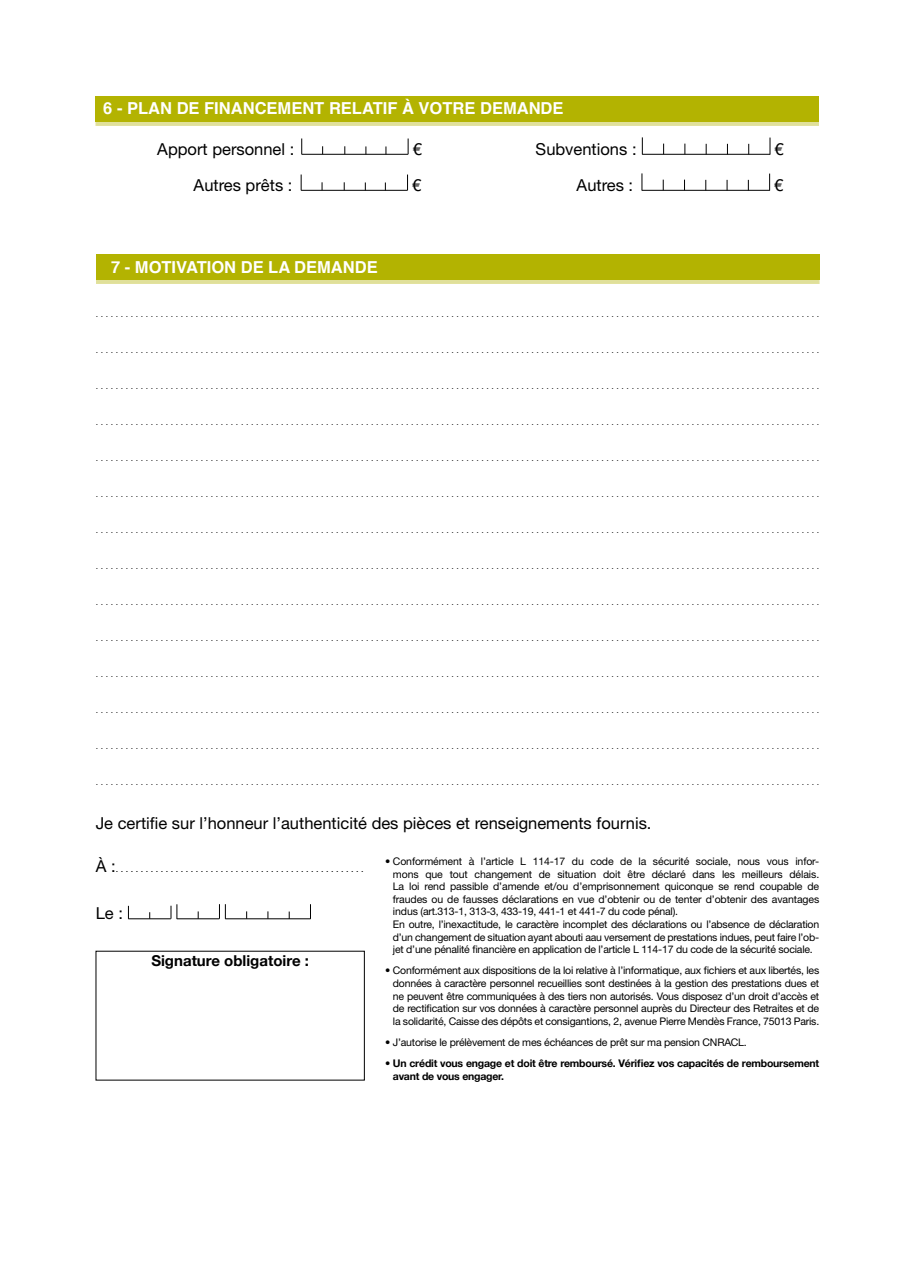
<style>
.page{position:relative;width:915px;height:1285px;background:#fff}
.page>*{position:absolute;margin:0;border:0;box-sizing:border-box;transform-origin:0 0}
.t1{font:16.5px "Helvetica Neue LT";color:#000}
.t2{font:700 16.5px "Helvetica";color:#fff}
.t3{font:700 15px "Helvetica Neue";color:#000}
.t4{font:10.5px/12.6px "Helvetica Neue LT";letter-spacing:-.02em;color:#000}
.t5{font:700 10.5px/12.6px "Helvetica Neue";letter-spacing:-.02em;color:#000}
.t6{font:9px "Helvetica";color:#000}
.t7{font:9px "Helvetica Neue LT";color:#000}
.s1{font-size:16.5px}
.s2{font-family:"Helvetica Neue LT";font-weight:400}
</style>
<div class="page">
<hr style="left:128px;top:918px;width:43px;height:1px;background:#000">
<svg style="left:128px;top:905px;width:1px;height:13px"></svg>
<hr style="left:177px;top:918px;width:42px;height:1px;background:#000">
<svg style="left:170px;top:904px;width:7px;height:14px"></svg>
<hr style="left:225px;top:918px;width:85px;height:1px;background:#000">
<svg style="left:219px;top:904px;width:7px;height:14px"></svg>
<svg style="left:310px;top:904px;width:1px;height:14px"></svg>
<hr style="left:301px;top:154px;width:107px;height:1px;background:#000">
<svg style="left:301px;top:138px;width:1px;height:16px"></svg>
<svg style="left:407px;top:138px;width:1px;height:16px"></svg>
<hr style="left:642px;top:154px;width:127px;height:1px;background:#000">
<svg style="left:641px;top:137px;width:1px;height:17px"></svg>
<svg style="left:769px;top:137px;width:1px;height:17px"></svg>
<hr style="left:301px;top:190px;width:106px;height:1px;background:#000">
<svg style="left:300px;top:174px;width:1px;height:16px"></svg>
<svg style="left:407px;top:174px;width:1px;height:16px"></svg>
<hr style="left:641px;top:190px;width:128px;height:1px;background:#000">
<svg style="left:641px;top:173px;width:1px;height:17px"></svg>
<div style="left:95px;top:100px;width:724px;height:26px;background:#e0e09a"></div>
<div style="left:96px;top:96px;width:722px;height:26px;background:#b3b301"></div>
<div style="left:96px;top:258px;width:723px;height:26px;background:#e0e09a"></div>
<div style="left:96px;top:254px;width:723px;height:26px;background:#b3b301"></div>
<h1 class="t2" style="left:103px;top:95px;width:461px">6 - PLAN DE FINANCEMENT RELATIF À VOTRE DEMANDE</h1>
<h1 class="t1" style="left:157px;top:139px;width:138px">Apport personnel :</h1>
<h1 class="t1" style="left:412px;top:139px;width:11px">€</h1>
<h1 class="t1" style="left:535px;top:139px;width:102px">Subventions :</h1>
<h1 class="t1" style="left:774px;top:139px;width:11px">€</h1>
<h1 class="t1" style="left:193px;top:175px;width:100px">Autres prêts :</h1>
<h1 class="t1" style="left:412px;top:175px;width:11px">€</h1>
<h1 class="t1" style="left:576px;top:175px;width:58px">Autres :</h1>
<h1 class="t1" style="left:774px;top:175px;width:11px">€</h1>
<h1 class="t2" style="left:111px;top:253px;width:268px">7 - MOTIVATION DE LA DEMANDE</h1>
<p class="t6" style="left:96px;top:307px;width:725px">. . . . . . . . . . . . . . . . . . . . . . . . . . . . . . . . . . . . . . . . . . . . . . . . . . . . . . . . . . . . . . . . . . . . . . . . . . . . . . . . . . . . . . . . . . . . . . . . . . . . . . . . . . . . . . . . . . . . . . . . . . . . . . . . . . . . . . . . . . . . . . . . .</p>
<p class="t6" style="left:96px;top:343px;width:725px">. . . . . . . . . . . . . . . . . . . . . . . . . . . . . . . . . . . . . . . . . . . . . . . . . . . . . . . . . . . . . . . . . . . . . . . . . . . . . . . . . . . . . . . . . . . . . . . . . . . . . . . . . . . . . . . . . . . . . . . . . . . . . . . . . . . . . . . . . . . . . . . . .</p>
<p class="t6" style="left:96px;top:379px;width:725px">. . . . . . . . . . . . . . . . . . . . . . . . . . . . . . . . . . . . . . . . . . . . . . . . . . . . . . . . . . . . . . . . . . . . . . . . . . . . . . . . . . . . . . . . . . . . . . . . . . . . . . . . . . . . . . . . . . . . . . . . . . . . . . . . . . . . . . . . . . . . . . . . .</p>
<p class="t6" style="left:96px;top:415px;width:725px">. . . . . . . . . . . . . . . . . . . . . . . . . . . . . . . . . . . . . . . . . . . . . . . . . . . . . . . . . . . . . . . . . . . . . . . . . . . . . . . . . . . . . . . . . . . . . . . . . . . . . . . . . . . . . . . . . . . . . . . . . . . . . . . . . . . . . . . . . . . . . . . . .</p>
<p class="t6" style="left:96px;top:451px;width:725px">. . . . . . . . . . . . . . . . . . . . . . . . . . . . . . . . . . . . . . . . . . . . . . . . . . . . . . . . . . . . . . . . . . . . . . . . . . . . . . . . . . . . . . . . . . . . . . . . . . . . . . . . . . . . . . . . . . . . . . . . . . . . . . . . . . . . . . . . . . . . . . . . .</p>
<p class="t6" style="left:96px;top:487px;width:725px">. . . . . . . . . . . . . . . . . . . . . . . . . . . . . . . . . . . . . . . . . . . . . . . . . . . . . . . . . . . . . . . . . . . . . . . . . . . . . . . . . . . . . . . . . . . . . . . . . . . . . . . . . . . . . . . . . . . . . . . . . . . . . . . . . . . . . . . . . . . . . . . . .</p>
<p class="t6" style="left:96px;top:523px;width:725px">. . . . . . . . . . . . . . . . . . . . . . . . . . . . . . . . . . . . . . . . . . . . . . . . . . . . . . . . . . . . . . . . . . . . . . . . . . . . . . . . . . . . . . . . . . . . . . . . . . . . . . . . . . . . . . . . . . . . . . . . . . . . . . . . . . . . . . . . . . . . . . . . .</p>
<p class="t6" style="left:96px;top:559px;width:725px">. . . . . . . . . . . . . . . . . . . . . . . . . . . . . . . . . . . . . . . . . . . . . . . . . . . . . . . . . . . . . . . . . . . . . . . . . . . . . . . . . . . . . . . . . . . . . . . . . . . . . . . . . . . . . . . . . . . . . . . . . . . . . . . . . . . . . . . . . . . . . . . . .</p>
<p class="t6" style="left:96px;top:595px;width:725px">. . . . . . . . . . . . . . . . . . . . . . . . . . . . . . . . . . . . . . . . . . . . . . . . . . . . . . . . . . . . . . . . . . . . . . . . . . . . . . . . . . . . . . . . . . . . . . . . . . . . . . . . . . . . . . . . . . . . . . . . . . . . . . . . . . . . . . . . . . . . . . . . .</p>
<p class="t6" style="left:96px;top:631px;width:725px">. . . . . . . . . . . . . . . . . . . . . . . . . . . . . . . . . . . . . . . . . . . . . . . . . . . . . . . . . . . . . . . . . . . . . . . . . . . . . . . . . . . . . . . . . . . . . . . . . . . . . . . . . . . . . . . . . . . . . . . . . . . . . . . . . . . . . . . . . . . . . . . . .</p>
<p class="t6" style="left:96px;top:667px;width:725px">. . . . . . . . . . . . . . . . . . . . . . . . . . . . . . . . . . . . . . . . . . . . . . . . . . . . . . . . . . . . . . . . . . . . . . . . . . . . . . . . . . . . . . . . . . . . . . . . . . . . . . . . . . . . . . . . . . . . . . . . . . . . . . . . . . . . . . . . . . . . . . . . .</p>
<p class="t6" style="left:96px;top:703px;width:725px">. . . . . . . . . . . . . . . . . . . . . . . . . . . . . . . . . . . . . . . . . . . . . . . . . . . . . . . . . . . . . . . . . . . . . . . . . . . . . . . . . . . . . . . . . . . . . . . . . . . . . . . . . . . . . . . . . . . . . . . . . . . . . . . . . . . . . . . . . . . . . . . . .</p>
<p class="t6" style="left:96px;top:739px;width:725px">. . . . . . . . . . . . . . . . . . . . . . . . . . . . . . . . . . . . . . . . . . . . . . . . . . . . . . . . . . . . . . . . . . . . . . . . . . . . . . . . . . . . . . . . . . . . . . . . . . . . . . . . . . . . . . . . . . . . . . . . . . . . . . . . . . . . . . . . . . . . . . . . .</p>
<p class="t6" style="left:96px;top:775px;width:725px">. . . . . . . . . . . . . . . . . . . . . . . . . . . . . . . . . . . . . . . . . . . . . . . . . . . . . . . . . . . . . . . . . . . . . . . . . . . . . . . . . . . . . . . . . . . . . . . . . . . . . . . . . . . . . . . . . . . . . . . . . . . . . . . . . . . . . . . . . . . . . . . . .</p>
<h1 class="t1" style="left:96px;top:813px;width:557px">Je certifie sur l’honneur l’authenticité des pièces et renseignements fournis.</h1>
<p class="t7" style="left:96px;top:863px;width:24px"><span class="s1">À :</span>..................................................</p>
<h1 class="t1" style="left:96px;top:903px;width:29px">Le :</h1>
<p class="t4" style="left:393px;top:854px;width:427px;text-indent:-8px">• Conformément à l’article L 114-17 du code de la sécurité sociale, nous vous infor&shy;mons que tout changement de situation doit être déclaré dans les meilleurs délais.<br>La loi rend passible d’amende et/ou d’emprisonnement quiconque se rend coupable de fraudes ou de fausses déclarations en vue d’obtenir ou de tenter d’obtenir des avantages indus (art.313-1, 313-3, 433-19, 441-1 et 441-7 du code pénal).<br>En outre, l’inexactitude, le caractère incomplet des déclarations ou l’absence de déclaration d’un changement de situation ayant abouti aau versement de prestations indues, peut faire l’ob&shy;jet d’une pénalité financière en application de l’article L 114-17 du code de la sécurité sociale.</p>
<p class="t4" style="left:393px;top:963px;width:428px;text-align:justify;text-indent:-8px">• Conformément aux dispositions de la loi relative à l’informatique, aux fichiers et aux libertés, les données à caractère personnel recueillies sont destinées à la gestion des prestations dues et ne peuvent être communiquées à des tiers non autorisés. Vous disposez d’un droit d’accès et de rectification sur vos données à caractère personnel auprès du Directeur des Retraites et de la solidarité, Caisse des dépôts et consigantions, 2, avenue Pierre Mendès France, 75013 Paris.</p>
<p class="t4" style="left:385px;top:1035px;width:363px">• J’autorise le prélèvement de mes échéances de prêt sur ma pension CNRACL.</p>
<p class="t5" style="left:393px;top:1056px;width:427px;text-indent:-8px"><span class="s2">•</span> Un crédit vous engage et doit être remboursé. Vérifiez vos capacités de remboursement avant de vous engager.</p>
<h2 class="t3" style="left:151px;top:951px;width:159px">Signature obligatoire :</h2>
</div>
